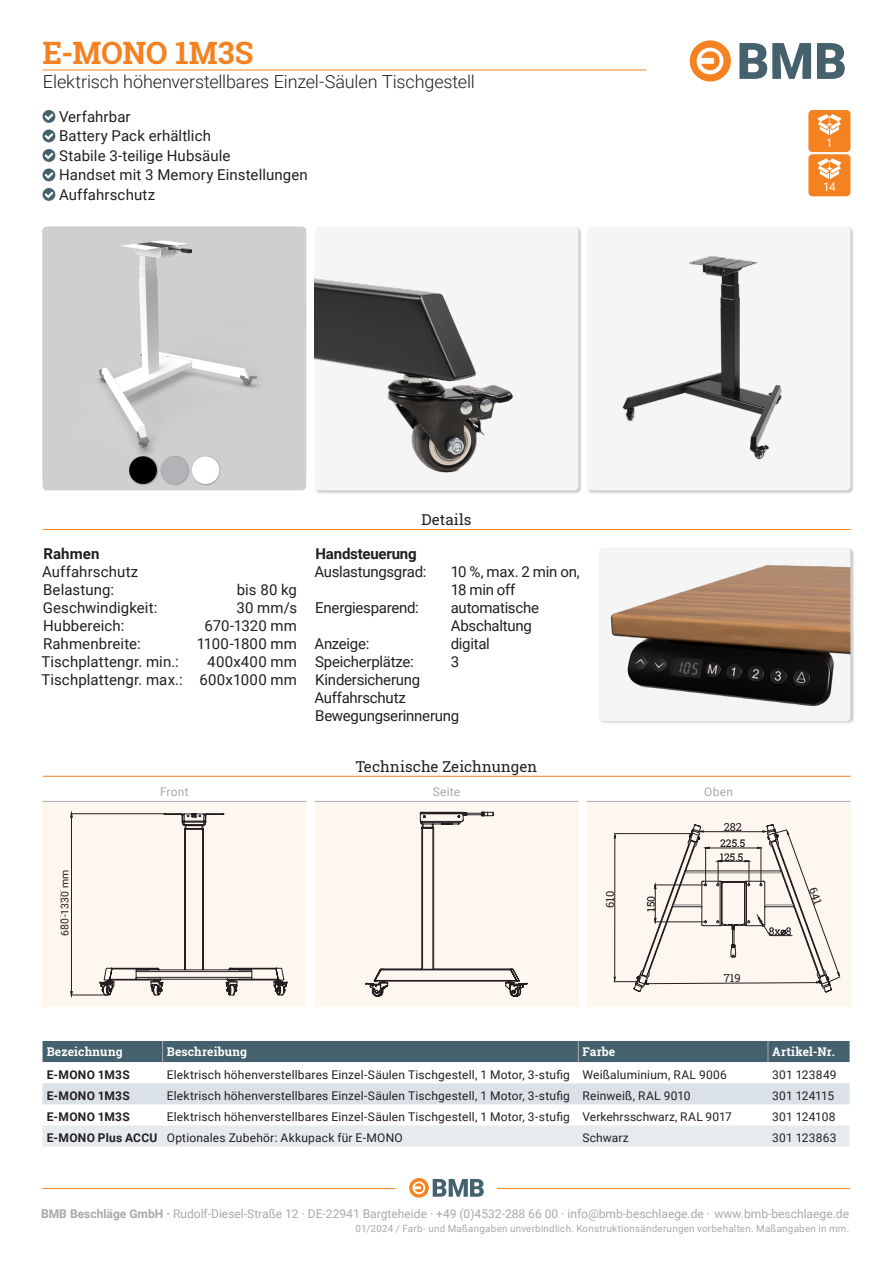
<style>
.page{position:relative;width:893px;height:1263px;background:#fff}
.page>*{position:absolute;margin:0;border:0;box-sizing:border-box;transform-origin:0 0}
.t1{font:700 30.9px "Roboto Slab";letter-spacing:-.01em;color:#f58220}
.t2{font:300 18px "Roboto";letter-spacing:-.005em;color:#231f20}
.t3{font:15px/19.5px "Roboto";color:#231f20}
.t4{font:15px/18px "Roboto";letter-spacing:-.02em;color:#231f20}
.t5{font:15px "Roboto Slab";letter-spacing:.005em;color:#231f20}
.t6{font:700 15px "Roboto";letter-spacing:-.01em;color:#231f20}
.t7{font:12px "Roboto";letter-spacing:.015em;color:#231f20}
.t8{font:12px "Roboto";color:#a8a9ad}
.t9{font:700 12px "Roboto Slab";letter-spacing:.01em;color:#fff}
.t10{font:700 12px "Roboto";letter-spacing:.02em;color:#231f20}
.t11{font:12px "Roboto";letter-spacing:-.02em;color:#231f20}
.t12{font:11.7px "Roboto";color:#fff}
.t13{font:11.1px "Roboto Slab";color:#231f20}
.t14{font:10.5px "Roboto Slab";color:#000}
.t15{font:10.5px "Roboto";letter-spacing:.025em;color:#231f20}
.t16{font:10.35px "Roboto Slab";color:#000}
.t17{font:9.9px "Roboto";letter-spacing:.025em;color:#a8a9ad}
.t18{font:9.9px "Roboto Slab";color:#000}
.s1{font-weight:700}
</style>
<div class="page">
<hr style="left:43px;top:70px;width:603px;height:1px;background:#f58220">
<svg style="left:739px;top:43px;width:72px;height:36px"></svg>
<svg style="left:817px;top:43px;width:28px;height:36px"></svg>
<svg style="left:690px;top:40px;width:41px;height:42px"></svg>
<hr style="left:43px;top:1188px;width:352px;height:1px;background:#f58220">
<hr style="left:497px;top:1188px;width:353px;height:1px;background:#f58220">
<svg style="left:409px;top:1178px;width:75px;height:19px"></svg>
<div style="left:43px;top:227px;width:263px;height:263px;background:#cfcfcf;border-radius:4px"></div>
<img style="left:43px;top:227px;width:263px;height:244px">
<div style="left:314px;top:226px;width:268px;height:268px;background:#d9d9d9"></div>
<div style="left:586px;top:226px;width:268px;height:268px;background:#231f20;opacity:.25"></div>
<img style="left:587px;top:227px;width:263px;height:263px">
<div style="left:160px;top:456px;width:29px;height:29px;background:#231f20;opacity:.3"></div>
<div style="left:161px;top:456px;width:27px;height:28px;background:#b2b3b7;border-radius:50%"></div>
<div style="left:192px;top:456px;width:29px;height:29px;background:#231f20;opacity:.3"></div>
<div style="left:192px;top:456px;width:27px;height:28px;background:#fff;border-radius:50%"></div>
<div style="left:129px;top:456px;width:29px;height:29px;background:#231f20;opacity:.3"></div>
<div style="left:129px;top:456px;width:28px;height:28px;background:#000100;border-radius:50%"></div>
<div style="left:587px;top:801px;width:263px;height:206px;background:#fef7f0"></div>
<div style="left:315px;top:801px;width:263px;height:206px;background:#fef7f0"></div>
<div style="left:42px;top:801px;width:264px;height:206px;background:#fef7f0"></div>
<svg style="left:365px;top:812px;width:163px;height:185px"></svg>
<svg style="left:94px;top:813px;width:194px;height:183px"></svg>
<hr style="left:71px;top:995px;width:36px;height:1px;background:#231f20">
<hr style="left:71px;top:813px;width:93px;height:1px;background:#231f20">
<hr style="left:71px;top:817px;width:1px;height:174px;background:#231f20">
<svg style="left:70px;top:991px;width:3px;height:7px"></svg>
<svg style="left:70px;top:810px;width:3px;height:8px"></svg>
<div style="left:808px;top:110px;width:42px;height:42px;background:#f58220;border-radius:4px"></div>
<svg style="left:817px;top:114px;width:24px;height:21px"></svg>
<div style="left:808px;top:154px;width:42px;height:42px;background:#f58220;border-radius:4px"></div>
<svg style="left:817px;top:158px;width:24px;height:21px"></svg>
<img style="left:314px;top:227px;width:264px;height:263px">
<svg style="left:43px;top:110px;width:12px;height:13px"></svg>
<svg style="left:43px;top:129px;width:12px;height:13px"></svg>
<svg style="left:43px;top:149px;width:12px;height:13px"></svg>
<svg style="left:43px;top:168px;width:12px;height:13px"></svg>
<svg style="left:43px;top:188px;width:12px;height:13px"></svg>
<hr style="left:43px;top:529px;width:807px;height:1px;background:#f58220">
<hr style="left:43px;top:776px;width:807px;height:1px;background:#f58220">
<hr style="left:42px;top:801px;width:264px;height:1px;background:#a8a9ad">
<hr style="left:315px;top:801px;width:263px;height:1px;background:#a8a9ad">
<hr style="left:587px;top:801px;width:263px;height:1px;background:#a8a9ad">
<div style="left:598px;top:547px;width:257px;height:177px;background:#231f20;opacity:.25"></div>
<img style="left:599px;top:549px;width:251px;height:172px">
<svg style="left:43px;top:1062px;width:807px;height:43px"></svg>
<div style="left:43px;top:1083px;width:807px;height:21px;background:#dbe2e7"></div>
<div style="left:43px;top:1125px;width:807px;height:21px;background:#e6ebef"></div>
<div style="left:43px;top:1041px;width:807px;height:21px;background:#46616e"></div>
<svg style="left:614px;top:824px;width:226px;height:168px"></svg>
<h1 class="t1" style="left:43px;top:32px;width:212px">E-MONO 1M3S</h1>
<h2 class="t2" style="left:43px;top:69px;width:433px">Elektrisch höhenverstellbares Einzel-Säulen Tischgestell</h2>
<p class="t3" style="left:59px;top:106px;width:250px">Verfahrbar<br>Battery Pack erhältlich<br>Stabile 3-teilige Hubsäule<br>Handset mit 3 Memory Einstellungen<br>Auffahrschutz</p>
<p class="t12" style="left:826px;top:135px;width:8px">1</p>
<p class="t12" style="left:823px;top:179px;width:14px">14</p>
<p class="t6" style="left:43px;top:543px;width:58px">Rahmen</p>
<p class="t3" style="left:42px;top:562px;width:98px;line-height:18px">Auffahrschutz<br>Belastung:</p>
<p class="t3" style="left:237px;top:580px;width:62px">bis 80 kg</p>
<p class="t3" style="left:43px;top:598px;width:116px">Geschwindigkeit:</p>
<p class="t3" style="left:236px;top:598px;width:62px">30 mm/s</p>
<p class="t3" style="left:43px;top:616px;width:83px">Hubbereich:</p>
<p class="t3" style="left:205px;top:616px;width:94px">670-1320 mm</p>
<p class="t3" style="left:43px;top:634px;width:99px">Rahmenbreite:</p>
<p class="t3" style="left:197px;top:634px;width:102px">1100-1800 mm</p>
<p class="t3" style="left:41px;top:652px;width:139px">Tischplattengr. min.:</p>
<p class="t3" style="left:41px;top:652px;width:257px;line-height:18px;text-align:right">400x400 mm<br>Tischplattengr. max.: 600x1000 mm</p>
<p class="t5" style="left:421px;top:509px;width:52px">Details</p>
<p class="t6" style="left:316px;top:543px;width:103px">Handsteuerung</p>
<p class="t4" style="left:314px;top:562px;width:114px">Auslastungsgrad:</p>
<p class="t4" style="left:451px;top:562px;width:131px">10 %, max. 2 min on,<br>18 min off</p>
<p class="t4" style="left:315px;top:598px;width:105px">Energiesparend:</p>
<p class="t4" style="left:451px;top:598px;width:90px">automatische<br>Abschaltung</p>
<p class="t4" style="left:314px;top:634px;width:57px">Anzeige:</p>
<p class="t4" style="left:451px;top:634px;width:41px">digital</p>
<p class="t3" style="left:315px;top:652px;width:100px">Speicherplätze:</p>
<p class="t3" style="left:451px;top:652px;width:10px">3</p>
<p class="t3" style="left:314px;top:670px;width:147px;line-height:18px">Kindersicherung<br>Auffahrschutz<br>Bewegungserinnerung</p>
<p class="t5" style="left:356px;top:756px;width:183px">Technische Zeichnungen</p>
<p class="t8" style="left:160px;top:783px;width:30px">Front</p>
<p class="t8" style="left:433px;top:783px;width:29px">Seite</p>
<p class="t8" style="left:704px;top:783px;width:30px">Oben</p>
<p class="t13" style="left:724px;top:819px;width:20px">282</p>
<p class="t14" style="left:720px;top:836px;width:26px">225.5</p>
<p class="t18" style="left:58px;top:930px;width:61px;rotate:-90deg">770-1270mm</p>
<p class="t15" style="left:57px;top:936px;width:68px;rotate:-90deg">680-1330 mm</p>
<p class="t13" style="left:602px;top:908px;width:19px;rotate:-90deg">610</p>
<p class="t16" style="left:644px;top:912px;width:17px;rotate:-90deg">150</p>
<p class="t14" style="left:720px;top:850px;width:25px">125.5</p>
<p class="t13" style="left:724px;top:971px;width:18px">719</p>
<p class="t14" style="left:769px;top:924px;width:24px">8x 8</p>
<p class="t9" style="left:47px;top:1043px;width:77px">Bezeichnung</p>
<p class="t9" style="left:167px;top:1043px;width:82px">Beschreibung</p>
<p class="t9" style="left:583px;top:1043px;width:34px">Farbe</p>
<p class="t9" style="left:772px;top:1043px;width:64px">Artikel-Nr.</p>
<p class="t10" style="left:47px;top:1066px;width:84px">E-MONO 1M3S</p>
<p class="t7" style="left:167px;top:1066px;width:562px">Elektrisch höhenverstellbares Einzel-Säulen Tischgestell, 1 Motor, 3-stufig Weißaluminium, RAL 9006</p>
<p class="t7" style="left:772px;top:1066px;width:66px">301 123849</p>
<p class="t10" style="left:47px;top:1087px;width:84px">E-MONO 1M3S</p>
<p class="t7" style="left:167px;top:1087px;width:525px">Elektrisch höhenverstellbares Einzel-Säulen Tischgestell, 1 Motor, 3-stufig Reinweiß, RAL 9010</p>
<p class="t11" style="left:772px;top:1087px;width:63px">301 124115</p>
<p class="t10" style="left:47px;top:1108px;width:84px">E-MONO 1M3S</p>
<p class="t7" style="left:167px;top:1108px;width:567px">Elektrisch höhenverstellbares Einzel-Säulen Tischgestell, 1 Motor, 3-stufig Verkehrsschwarz, RAL 9017</p>
<p class="t7" style="left:772px;top:1108px;width:65px">301 124108</p>
<p class="t7" style="left:47px;top:1129px;width:358px"><span class="s1">E-MONO Plus ACCU</span> Optionales Zubehör: Akkupack für E-MONO</p>
<p class="t7" style="left:583px;top:1129px;width:48px">Schwarz</p>
<p class="t7" style="left:772px;top:1129px;width:66px">301 123863</p>
<p class="t8" style="left:41px;top:1206px;width:809px"><span class="s1">BMB Beschläge GmbH ·</span> Rudolf-Diesel-Straße 12 · DE-22941 Bargteheide · +49 (0)4532-288 66 00 · info@bmb-beschlaege.de · www.bmb-beschlaege.de</p>
<p class="t17" style="left:355px;top:1222px;width:495px">01/2024 / Farb- und Maßangaben unverbindlich. Konstruktionsänderungen vorbehalten. Maßangaben in mm.</p>
</div>
